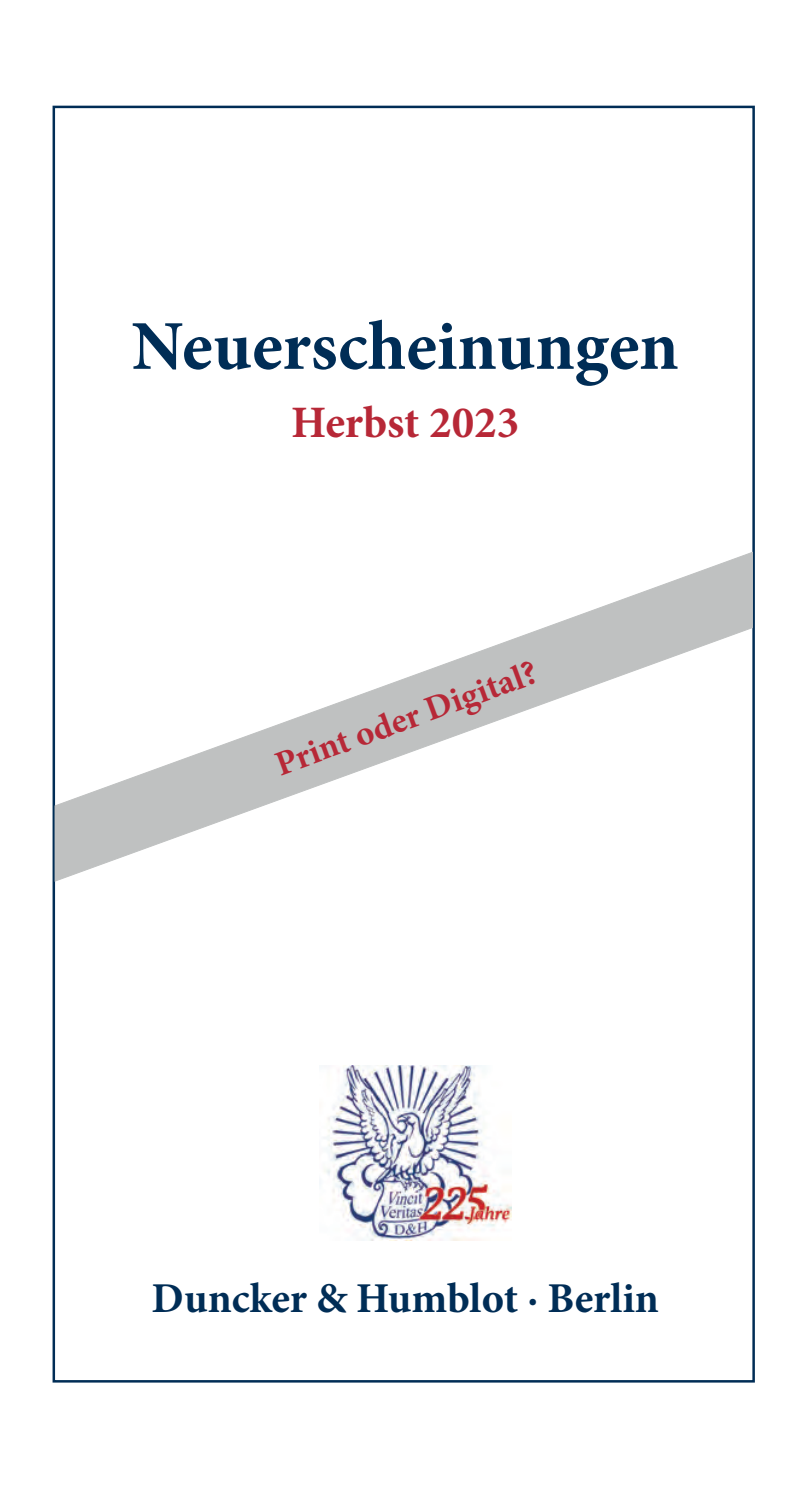
<style>
.page{position:relative;width:811px;height:1487px;background:#fff}
.page>*{position:absolute;margin:0;border:0;box-sizing:border-box;transform-origin:0 0}
.t1{font:700 70px "Minion Pro";color:#002d56}
.t2{font:700 45px "Minion Pro";color:#b72837}
.t3{font:700 42.5px "Minion Pro";color:#002d56}
.t4{font:700 35px "Minion Pro";color:#b72837}
</style>
<div class="page">
<img style="left:319px;top:1066px;width:192px;height:174px">
<svg style="left:55px;top:552px;width:697px;height:329px"></svg>
<h1 class="t1" style="left:131px;top:297px;width:548px">Neuerscheinungen</h1>
<p class="t2" style="left:291px;top:391px;width:230px">Herbst 2023</p>
<p class="t4" style="left:268px;top:742px;width:277px;rotate:-20deg">Print oder Digital?</p>
<p class="t3" style="left:151px;top:1268px;width:508px">Duncker &amp; Humblot · Berlin</p>
</div>
